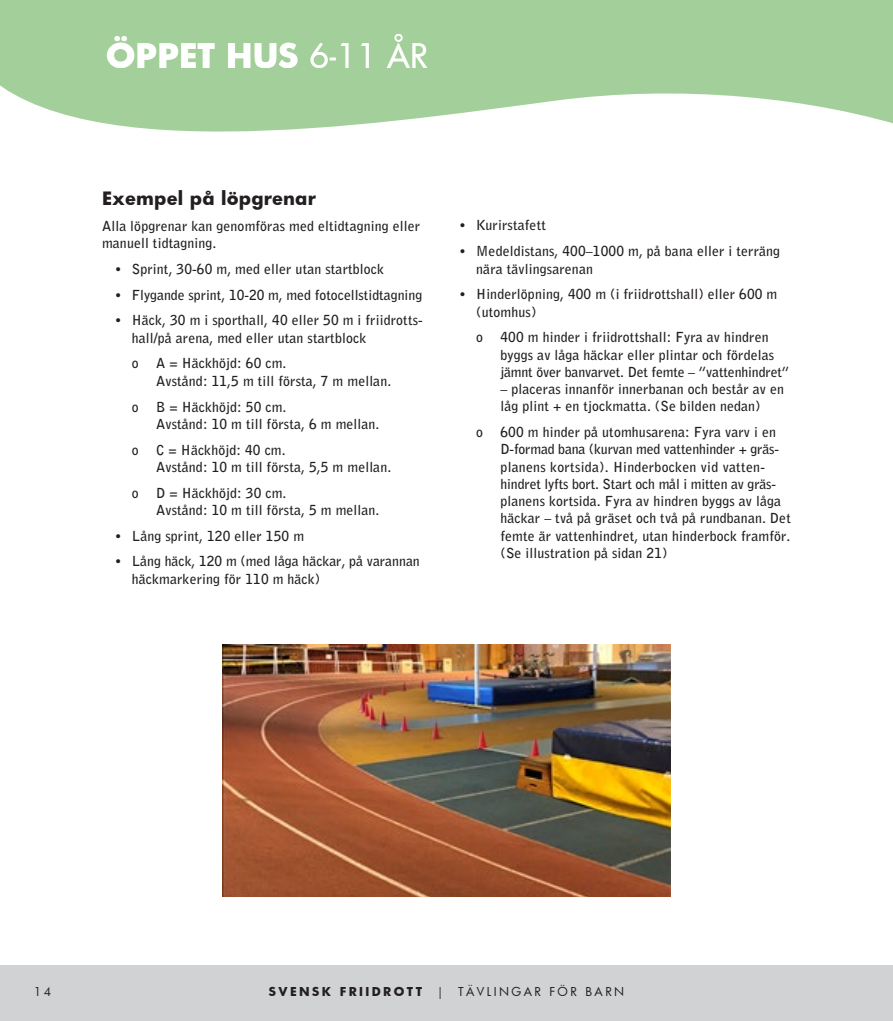
<style>
.page{position:relative;width:893px;height:1021px;background:#fff}
.page>*{position:absolute;margin:0;border:0;box-sizing:border-box;transform-origin:0 0}
.Rubrik_4{font:700 33px "Futura";color:#fff}
.Rubrik_3{font:700 18px "Futura";letter-spacing:.01em;color:#231f20}
.Brödtext{font:700 13.8px/17.2px "Bell Gothic Std";letter-spacing:.01em;color:#231f20}
.Rubrik_4-2{font:12px "Futura";letter-spacing:.2em;color:#231f20}
.s1{font-weight:400}
.s2{font-weight:700}
</style>
<div class="page">
<div style="left:0;top:965px;width:893px;height:55px;background:#d1d2d4"></div>
<img style="left:222px;top:644px;width:449px;height:252px">
<svg style="left:0;top:0;width:893px;height:132px;background:#b0d6a9"></svg>
<p class="Rubrik_4" style="left:106px;top:32px;width:323px">ÖPPET HUS <span class="s1">6-11 ÅR</span></p>
<p class="Rubrik_3" style="left:102px;top:186px;width:215px">Exempel på löpgrenar</p>
<p class="Brödtext" style="left:102px;top:217px;width:320px">Alla löpgrenar kan genomföras med eltidtagning eller manuell tidtagning.</p>
<p class="Brödtext" style="left:115px;top:260px;width:271px">• Sprint, 30-60 m, med eller utan startblock</p>
<p class="Brödtext" style="left:115px;top:286px;width:309px">• Flygande sprint, 10-20 m, med fotocellstidtagning</p>
<p class="Brödtext" style="left:132px;top:312px;width:292px;text-indent:-17px">• Häck, 30 m i sporthall, 40 eller 50 m i friidrotts&shy;hall/på arena, med eller utan startblock</p>
<p class="Brödtext" style="left:132px;top:355px;width:8px">o</p>
<p class="Brödtext" style="left:156px;top:355px;width:237px">A = Häckhöjd: 60 cm.<br>Avstånd: 11,5 m till första, 7 m mellan.</p>
<p class="Brödtext" style="left:132px;top:398px;width:8px">o</p>
<p class="Brödtext" style="left:156px;top:398px;width:225px">B = Häckhöjd: 50 cm.<br>Avstånd: 10 m till första, 6 m mellan.</p>
<p class="Brödtext" style="left:132px;top:441px;width:8px">o</p>
<p class="Brödtext" style="left:156px;top:441px;width:237px">C = Häckhöjd: 40 cm.<br>Avstånd: 10 m till första, 5,5 m mellan.</p>
<p class="Brödtext" style="left:132px;top:484px;width:8px">o</p>
<p class="Brödtext" style="left:156px;top:484px;width:225px">D = Häckhöjd: 30 cm.<br>Avstånd: 10 m till första, 5 m mellan.</p>
<p class="Brödtext" style="left:115px;top:527px;width:191px">• Lång sprint, 120 eller 150 m</p>
<p class="Brödtext" style="left:132px;top:552px;width:289px;text-indent:-17px">• Lång häck, 120 m (med låga häckar, på varannan häckmarkering för 110 m häck)</p>
<p class="Brödtext" style="left:459px;top:217px;width:88px">• Kurirstafett</p>
<p class="Brödtext" style="left:476px;top:243px;width:305px;text-indent:-17px">• Medeldistans, 400–1000 m, på bana eller i terräng nära tävlingsarenan</p>
<p class="Brödtext" style="left:476px;top:286px;width:303px;text-indent:-17px">• Hinderlöpning, 400 m (i friidrottshall) eller 600 m (utomhus)</p>
<p class="Brödtext" style="left:476px;top:329px;width:8px">o</p>
<p class="Brödtext" style="left:500px;top:329px;width:291px">400 m hinder i friidrottshall: Fyra av hindren byggs av låga häckar eller plintar och fördelas jämnt över banvarvet. Det femte – ”vattenhindret”</p>
<p class="Brödtext" style="left:500px;top:380px;width:285px">– placeras innanför innerbanan och består av en låg plint + en tjockmatta. (Se bilden nedan)</p>
<p class="Brödtext" style="left:476px;top:423px;width:8px">o</p>
<p class="Brödtext" style="left:500px;top:423px;width:292px">600 m hinder på utomhusarena: Fyra varv i en D-formad bana (kurvan med vattenhinder + gräs&shy;planens kortsida). Hinderbocken vid vatten&shy;hindret lyfts bort. Start och mål i mitten av gräs&shy;planens kortsida. Fyra av hindren byggs av låga häckar – två på gräset och två på rundbanan. Det femte är vattenhindret, utan hinderbock framför. (Se illustration på sidan 21)</p>
<p class="Rubrik_4-2" style="left:34px;top:983px;width:19px">14</p>
<p class="Rubrik_4-2" style="left:269px;top:983px;width:357px"><span class="s2">SVENSK FRIIDROTT</span> | TÄVLINGAR FÖR BARN</p>
</div>
